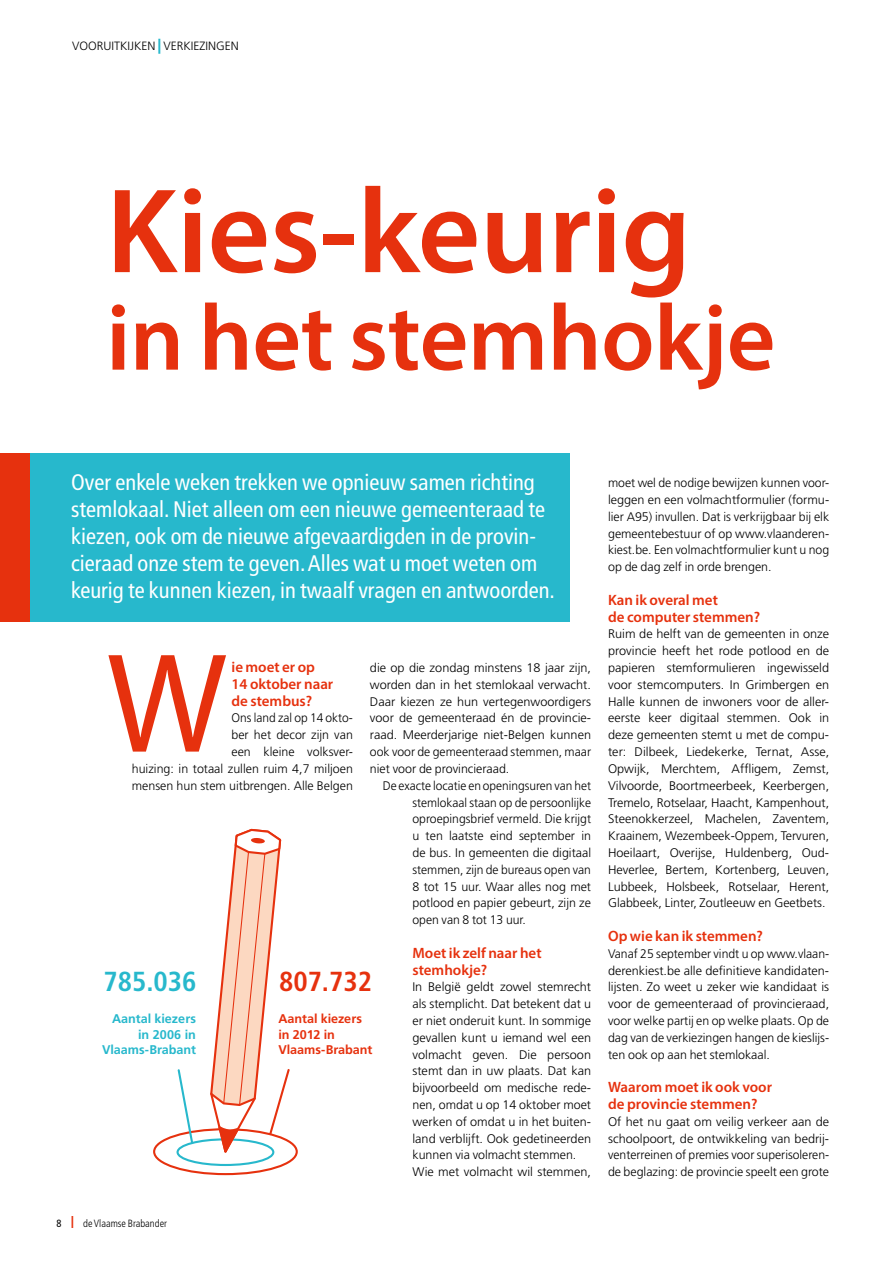
<style>
.page{position:relative;width:893px;height:1263px;background:#fff}
.page>*{position:absolute;margin:0;border:0;box-sizing:border-box;transform-origin:0 0}
.t1{font:142.95px "Myriad Pro";color:#e6310e}
.t2{font:600 121.5px "Myriad Pro";letter-spacing:-.005em;color:#e6310e}
.t3{font:600 94.5px "Myriad Pro";letter-spacing:-.005em;color:#e6310e}
.t4{font:700 condensed 27.45px "Frutiger LT";color:#27b8cc}
.t5{font:700 condensed 27.45px "Frutiger LT";color:#e6310e}
.t6{font:condensed 22.5px/27px "Frutiger LT";color:#fff}
.t7{font:600 15px/16.8px "Myriad Pro";color:#e6310e}
.t8{font:700 12.6px/15.1px "Frutiger LT";letter-spacing:-.005em;color:#27b8cc;text-align:right}
.t9{font:700 12.6px/15.1px "Frutiger LT";letter-spacing:-.005em;color:#e6310e}
.t10{font:300 12.45px/16.8px "Frutiger LT";color:#000;text-align:justify}
.t11{font:300 12.45px/16.8px "Frutiger LT";color:#000;text-align:right;scale:.96 1}
.t12{font:300 12px "Frutiger LT";color:#000}
.t13{font:300 condensed 10.5px "Frutiger LT";color:#000}
.s1{font-weight:900;font-size:15px;color:#27b8cc}
.s2{font-weight:400}
.s3{font-weight:900;font-stretch:normal;font-size:12px;color:#e6310e}
</style>
<div class="page">
<div style="left:0;top:454px;width:570px;height:168px;background:#27b8cc"></div>
<div style="left:0;top:454px;width:30px;height:168px;background:#e6310e"></div>
<svg style="left:154px;top:1129px;width:143px;height:45px"></svg>
<div style="left:153px;top:1128px;width:145px;height:47px;border:2px solid #e6310e;border-radius:50%"></div>
<div style="left:178px;top:1139px;width:95px;height:26px;background:#fff;border-radius:50%"></div>
<div style="left:176px;top:1138px;width:98px;height:28px;border:2px solid #27b8cc;border-radius:50%"></div>
<svg style="left:176px;top:1069px;width:19px;height:76px"></svg>
<svg style="left:208px;top:829px;width:83px;height:328px"></svg>
<p class="t12" style="left:72px;top:39px;width:15px">Vooruitkijken</p>
<p class="t12" style="left:158px;top:39px;width:83px"><span class="s1">|</span> VERKIEZINGEN</p>
<h2 class="t2" style="left:106px;top:154px;width:586px">Kies-keurig</h2>
<h3 class="t3" style="left:106px;top:278px;width:671px">in het stemhokje</h3>
<p class="t6" style="left:71px;top:469px;width:485px">Over enkele weken trekken we opnieuw samen richting stemlokaal. Niet alleen om een nieuwe gemeenteraad te kiezen, ook om de nieuwe afgevaardigden in de provin&shy;cieraad onze stem te geven. Alles wat u moet weten om keurig te kunnen kiezen, in twaalf vragen en antwoorden.</p>
<h1 class="t1" style="left:106px;top:615px;width:122px">W</h1>
<p class="t7" style="left:231px;top:658px;width:103px">ie moet er op<br>14 oktober naar de stembus?</p>
<p class="t11" style="left:132px;top:710px;width:232px">Ons land zal op 14 okto-<br>ber het decor zijn van<br>een kleine volksver-<br>huizing: in totaal zullen ruim 4,7 miljoen mensen hun stem uitbrengen. Alle Belgen</p>
<p class="t10" style="left:370px;top:659px;width:223px">die op die zondag minstens 18 jaar zijn, worden dan in het stemlokaal verwacht.<br>Daar kiezen ze hun vertegenwoordigers voor de gemeenteraad én de provincie&shy;raad. Meerderjarige niet-Belgen kunnen ook voor de gemeenteraad stemmen, maar niet voor de provincieraad.</p>
<p class="t11" style="left:412px;top:777px;width:188px;text-align:justify;text-indent:-30px">De exacte locatie en openingsuren van het stemlokaal staan op de persoonlijke oproepingsbrief vermeld. Die krijgt u ten laatste eind september in de bus. In gemeenten die digitaal stemmen, zijn de bureaus open van 8 tot 15 uur. Waar alles nog met potlood en papier gebeurt, zijn ze open van 8 tot 13 uur.</p>
<p class="t7" style="left:412px;top:944px;width:131px">Moet ik zelf naar het stemhokje?</p>
<p class="t10" style="left:412px;top:979px;width:180px;text-align:left">In België geldt zowel stemrecht als stemplicht. Dat betekent dat u er niet onderuit kunt. In sommige gevallen kunt u iemand wel een volmacht geven. Die persoon stemt dan in uw plaats. Dat kan bijvoorbeeld om medische rede&shy;nen, omdat u op 14 oktober moet werken of omdat u in het buiten&shy;land verblijft. Ook gedetineerden kunnen via volmacht stemmen.<br>Wie met volmacht wil stemmen,</p>
<h3 class="t4" style="left:104px;top:965px;width:95px">785.036</h3>
<h3 class="t5" style="left:279px;top:965px;width:95px">807.732</h3>
<p class="t8" style="left:102px;top:1011px;width:95px">Aantal kiezers in 2006 in<br>Vlaams-Brabant</p>
<p class="t9" style="left:278px;top:1011px;width:95px">Aantal kiezers in 2012 in<br>Vlaams-Brabant</p>
<p class="t13" style="left:56px;top:1217px;width:112px"><span class="s2">8</span> <span class="s3">|</span> de Vlaamse Brabander</p>
<p class="t10" style="left:608px;top:475px;width:223px">moet wel de nodige bewijzen kunnen voor&shy;leggen en een volmachtformulier (formu&shy;lier A95) invullen. Dat is verkrijgbaar bij elk gemeentebestuur of op www.vlaanderen&shy;kiest.be. Een volmachtformulier kunt u nog op de dag zelf in orde brengen.</p>
<p class="t7" style="left:608px;top:591px;width:154px">Kan ik overal met<br>de computer stemmen?</p>
<p class="t10" style="left:608px;top:626px;width:223px">Ruim de helft van de gemeenten in onze provincie heeft het rode potlood en de papieren stemformulieren ingewisseld voor stemcomputers. In Grimbergen en Halle kunnen de inwoners voor de aller&shy;eerste keer digitaal stemmen. Ook in deze gemeenten stemt u met de compu&shy;ter: Dilbeek, Liedekerke, Ternat, Asse, Opwijk, Merchtem, Affligem, Zemst, Vilvoorde, Boortmeerbeek, Keerbergen, Tremelo, Rotselaar, Haacht, Kampenhout, Steenokkerzeel, Machelen, Zaventem, Kraainem, Wezembeek-Oppem, Tervuren, Hoeilaart, Overijse, Huldenberg, Oud-Heverlee, Bertem, Kortenberg, Leuven, Lubbeek, Holsbeek, Rotselaar, Herent, Glabbeek, Linter, Zoutleeuw en Geetbets.</p>
<p class="t7" style="left:608px;top:927px;width:156px">Op wie kan ik stemmen?</p>
<p class="t10" style="left:608px;top:945px;width:223px">Vanaf 25 september vindt u op www.vlaan&shy;derenkiest.be alle definitieve kandidaten&shy;lijsten. Zo weet u zeker wie kandidaat is voor de gemeenteraad of provincieraad, voor welke partij en op welke plaats. Op de dag van de verkiezingen hangen de kieslijs&shy;ten ook op aan het stemlokaal.</p>
<p class="t7" style="left:608px;top:1078px;width:165px">Waarom moet ik ook voor de provincie stemmen?</p>
<p class="t10" style="left:608px;top:1113px;width:223px">Of het nu gaat om veilig verkeer aan de schoolpoort, de ontwikkeling van bedrij&shy;venterreinen of premies voor superisoleren&shy;de beglazing: de provincie speelt een grote</p>
</div>
